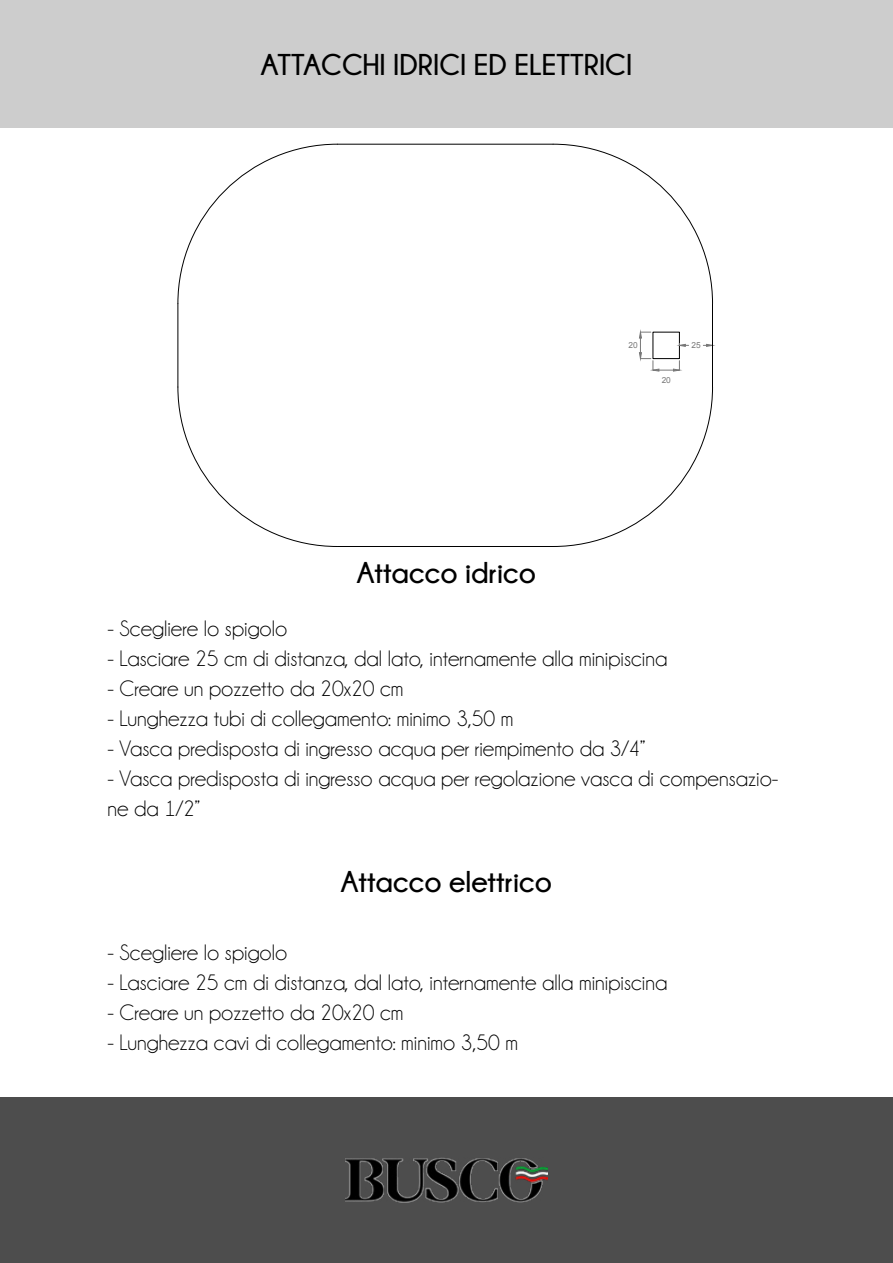
<style>
.page{position:relative;width:893px;height:1263px;background:#fff}
.page>*{position:absolute;margin:0;border:0;box-sizing:border-box;transform-origin:0 0}
.t1{font:700 30px "Champagne&Limousines";color:#000}
.t2{font:22.5px/30px "Champagne&Limousines";color:#000}
.t3{font:8.25px "Arial";color:#787878}
</style>
<div class="page">
<div style="left:0;top:1097px;width:893px;height:166px;background:#4d4d4d"></div>
<img style="left:345px;top:1157px;width:203px;height:46px">
<div style="left:0;top:0;width:893px;height:128px;background:#cdcdcd"></div>
<svg style="left:703px;top:343px;width:9px;height:4px"></svg>
<svg style="left:639px;top:331px;width:50px;height:41px"></svg>
<svg style="left:178px;top:387px;width:159px;height:160px"></svg>
<svg style="left:178px;top:144px;width:159px;height:160px"></svg>
<hr style="left:178px;top:304px;width:1px;height:83px;background:#000">
<svg style="left:553px;top:387px;width:160px;height:160px"></svg>
<svg style="left:553px;top:144px;width:160px;height:160px"></svg>
<hr style="left:712px;top:304px;width:1px;height:83px;background:#000">
<hr style="left:337px;top:546px;width:216px;height:1px;background:#000">
<hr style="left:337px;top:144px;width:216px;height:1px;background:#000">
<h1 class="t1" style="left:261px;top:48px;width:373px">ATTACCHI IDRICI ED ELETTRICI</h1>
<h1 class="t1" style="left:357px;top:556px;width:181px">Attacco idrico</h1>
<p class="t3" style="left:629px;top:340px;width:11px">20</p>
<p class="t3" style="left:691px;top:340px;width:11px">25</p>
<p class="t3" style="left:662px;top:374px;width:11px">20</p>
<p class="t2" style="left:107px;top:614px;width:181px">- Scegliere lo spigolo</p>
<p class="t2" style="left:107px;top:644px;width:561px">- Lasciare 25 cm di distanza, dal lato, internamente alla minipiscina</p>
<p class="t2" style="left:107px;top:674px;width:298px">- Creare un pozzetto da 20x20 cm</p>
<p class="t2" style="left:107px;top:704px;width:408px">- Lunghezza tubi di collegamento: minimo 3,50 m</p>
<p class="t2" style="left:107px;top:734px;width:540px">- Vasca predisposta di ingresso acqua per riempimento da 3/4”</p>
<p class="t2" style="left:107px;top:764px;width:672px">- Vasca predisposta di ingresso acqua per regolazione vasca di compensazio&shy;ne da 1/2”</p>
<h1 class="t1" style="left:341px;top:865px;width:213px">Attacco elettrico</h1>
<p class="t2" style="left:107px;top:937px;width:181px">- Scegliere lo spigolo</p>
<p class="t2" style="left:107px;top:967px;width:561px">- Lasciare 25 cm di distanza, dal lato, internamente alla minipiscina</p>
<p class="t2" style="left:107px;top:997px;width:298px">- Creare un pozzetto da 20x20 cm</p>
<p class="t2" style="left:107px;top:1027px;width:412px">- Lunghezza cavi di collegamento: minimo 3,50 m</p>
</div>
